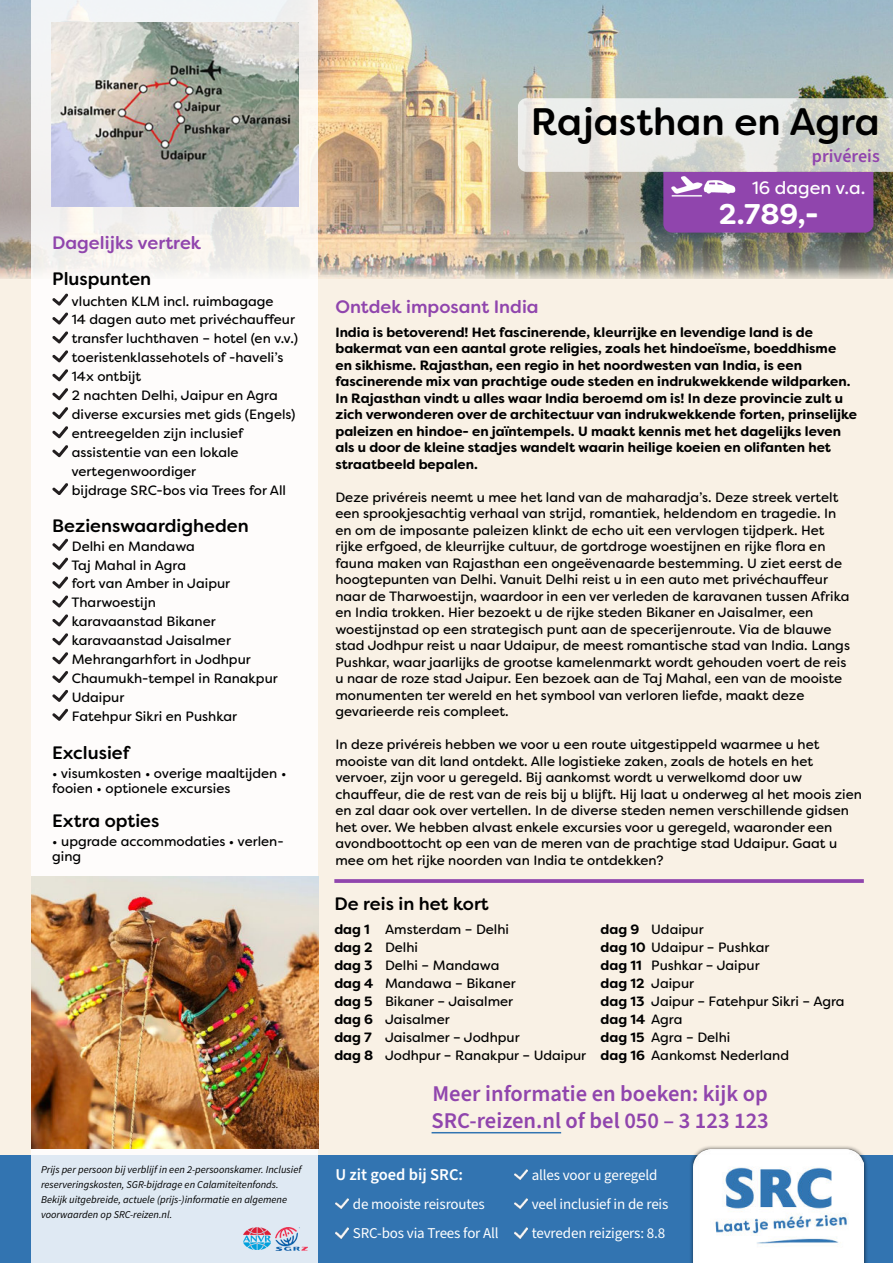
<style>
.page{position:relative;width:893px;height:1263px;background:#fff}
.page>*{position:absolute;margin:0;border:0;box-sizing:border-box;transform-origin:0 0}
.t1{font:500 38.25px "Filson Soft";color:#000}
.t2{font:700 28.5px "Filson Soft";color:#fff}
.t3{font:600 22.5px/27px "Source Sans Pro";color:#9045ad}
.t4{font:500 18px "Filson Soft";color:#000}
.t5{font:500 18px "Filson Soft";color:#9045ad}
.t6{font:18px "Filson Soft";color:#fff}
.t7{font:600 18px "Source Sans Pro";color:#9045ad}
.t8{font:600 16.5px "Source Sans Pro";color:#fff}
.t9{font:15px "Source Sans Pro";letter-spacing:-.01em;color:#fff}
.t10{font:13.5px/16.5px "Filson Soft";color:#000}
.t11{font:700 13.5px/18px "Filson Soft";color:#000}
.t12{font:italic 10.5px "Source Sans Variable";color:#000}
.s1{font-weight:700}
.s2{font-weight:400}
</style>
<div class="page">
<div style="left:0;top:242px;width:893px;height:913px;background:#f9f1e5"></div>
<img style="left:0;top:0;width:893px;height:279px">
<div style="left:0;top:1155px;width:893px;height:108px;background:#3274b1"></div>
<div style="left:689px;top:1145px;width:179px;height:118px;background:#000;opacity:.7"></div>
<img style="left:693px;top:1149px;width:171px;height:114px">
<svg style="left:32px;top:0;width:286px;height:1263px;background:#f8f7f7"></svg>
<img style="left:243px;top:1228px;width:27px;height:22px">
<img style="left:275px;top:1228px;width:32px;height:22px">
<svg style="left:515px;top:1228px;width:12px;height:10px"></svg>
<svg style="left:515px;top:1199px;width:12px;height:10px"></svg>
<svg style="left:515px;top:1169px;width:12px;height:10px"></svg>
<svg style="left:335px;top:1228px;width:13px;height:10px"></svg>
<svg style="left:335px;top:1199px;width:13px;height:10px"></svg>
<hr style="left:432px;top:1132px;width:129px;height:1px;background:#3274b1">
<svg style="left:334px;top:879px;width:530px;height:4px;background:#964fb0"></svg>
<img style="left:32px;top:876px;width:286px;height:272px">
<svg style="left:52px;top:709px;width:16px;height:12px"></svg>
<svg style="left:52px;top:690px;width:16px;height:12px"></svg>
<svg style="left:52px;top:671px;width:16px;height:12px"></svg>
<svg style="left:52px;top:652px;width:16px;height:12px"></svg>
<svg style="left:52px;top:633px;width:16px;height:12px"></svg>
<svg style="left:52px;top:614px;width:16px;height:12px"></svg>
<svg style="left:52px;top:595px;width:16px;height:12px"></svg>
<svg style="left:52px;top:577px;width:16px;height:11px"></svg>
<svg style="left:52px;top:557px;width:16px;height:13px"></svg>
<svg style="left:52px;top:539px;width:16px;height:11px"></svg>
<svg style="left:52px;top:483px;width:16px;height:12px"></svg>
<svg style="left:52px;top:445px;width:16px;height:12px"></svg>
<svg style="left:52px;top:426px;width:16px;height:12px"></svg>
<svg style="left:52px;top:407px;width:16px;height:12px"></svg>
<svg style="left:52px;top:388px;width:16px;height:12px"></svg>
<svg style="left:52px;top:369px;width:16px;height:12px"></svg>
<svg style="left:52px;top:350px;width:16px;height:12px"></svg>
<svg style="left:52px;top:331px;width:16px;height:12px"></svg>
<svg style="left:52px;top:312px;width:16px;height:12px"></svg>
<svg style="left:52px;top:294px;width:16px;height:11px"></svg>
<img style="left:51px;top:22px;width:247px;height:185px">
<svg style="left:518px;top:98px;width:375px;height:135px;background:#c0adc0"></svg>
<h3 class="t5" style="left:52px;top:231px;width:151px">Dagelijks vertrek</h3>
<h3 class="t4" style="left:52px;top:267px;width:100px">Pluspunten</h3>
<p class="t10" style="left:71px;top:291px;width:228px;line-height:18.9px">vluchten KLM incl. ruimbagage<br>14 dagen auto met privéchauffeur transfer luchthaven – hotel (en v.v.) toeristenklassehotels of -haveli’s<br>14x ontbijt<br>2 nachten Delhi, Jaipur en Agra diverse excursies met gids (Engels) entreegelden zijn inclusief assistentie van een lokale vertegenwoordiger<br>bijdrage SRC-bos via Trees for All</p>
<h3 class="t4" style="left:52px;top:514px;width:198px">Bezienswaardigheden</h3>
<p class="t10" style="left:71px;top:536px;width:208px;line-height:18.9px">Delhi en Mandawa<br>Taj Mahal in Agra<br>fort van Amber in Jaipur<br>Tharwoestijn<br>karavaanstad Bikaner karavaanstad Jaisalmer<br>Mehrangarhfort in Jodhpur<br>Chaumukh-tempel in Ranakpur<br>Udaipur<br>Fatehpur Sikri en Pushkar</p>
<h3 class="t4" style="left:52px;top:741px;width:79px">Exclusief</h3>
<p class="t10" style="left:52px;top:765px;width:236px;line-height:15px">• visumkosten • overige maaltijden • fooien • optionele excursies</p>
<h3 class="t4" style="left:52px;top:809px;width:109px">Extra opties</h3>
<p class="t10" style="left:52px;top:834px;width:233px;line-height:15px">• upgrade accommodaties • verlen&shy;ging</p>
<p class="t12" style="left:41px;top:1163px;width:262px">Prijs per persoon bij verblijf in een 2-persoonskamer. Inclusief</p>
<p class="t12" style="left:41px;top:1178px;width:239px">reserveringskosten, SGR-bijdrage en Calamiteitenfonds.</p>
<p class="t12" style="left:41px;top:1193px;width:248px">Bekijk uitgebreide, actuele (prijs-)informatie en algemene</p>
<p class="t12" style="left:41px;top:1208px;width:133px">voorwaarden op SRC-reizen.nl.</p>
<h1 class="t1" style="left:531px;top:97px;width:350px">Rajasthan en Agra</h1>
<h3 class="t7" style="left:812px;top:144px;width:69px">privéreis</h3>
<h3 class="t6" style="left:752px;top:176px;width:115px">16 dagen v.a.</h3>
<h3 class="t5" style="left:335px;top:295px;width:205px">Ontdek imposant India</h3>
<h2 class="t2" style="left:719px;top:196px;width:101px">2.789,-</h2>
<p class="t11" style="left:335px;top:324px;width:523px;line-height:16.5px">India is betoverend! Het fascinerende, kleurrijke en levendige land is de bakermat van een aantal grote religies, zoals het hindoeïsme, boeddhisme<br>en sikhisme. Rajasthan, een regio in het noordwesten van India, is een fascinerende mix van prachtige oude steden en indrukwekkende wildparken.<br>In Rajasthan vindt u alles waar India beroemd om is! In deze provincie zult u zich verwonderen over de architectuur van indrukwekkende forten, prinselijke paleizen en hindoe- en jaïntempels. U maakt kennis met het dagelijks leven als u door de kleine stadjes wandelt waarin heilige koeien en olifanten het straatbeeld bepalen.</p>
<p class="t10" style="left:335px;top:489px;width:516px">Deze privéreis neemt u mee het land van de maharadja’s. Deze streek vertelt een sprookjesachtig verhaal van strijd, romantiek, heldendom en tragedie. In en om de imposante paleizen klinkt de echo uit een vervlogen tijdperk. Het rijke erfgoed, de kleurrijke cultuur, de gortdroge woestijnen en rijke flora en fauna maken van Rajasthan een ongeëvenaarde bestemming. U ziet eerst de hoogtepunten van Delhi. Vanuit Delhi reist u in een auto met privéchauffeur naar de Tharwoestijn, waardoor in een ver verleden de karavanen tussen Afrika en India trokken. Hier bezoekt u de rijke steden Bikaner en Jaisalmer, een woestijnstad op een strategisch punt aan de specerijenroute. Via de blauwe stad Jodhpur reist u naar Udaipur, de meest romantische stad van India. Langs Pushkar, waar jaarlijks de grootse kamelenmarkt wordt gehouden voert de reis u naar de roze stad Jaipur. Een bezoek aan de Taj Mahal, een van de mooiste monumenten ter wereld en het symbool van verloren liefde, maakt deze gevarieerde reis compleet.</p>
<p class="t10" style="left:335px;top:736px;width:528px">In deze privéreis hebben we voor u een route uitgestippeld waarmee u het mooiste van dit land ontdekt. Alle logistieke zaken, zoals de hotels en het vervoer, zijn voor u geregeld. Bij aankomst wordt u verwelkomd door uw chauffeur, die de rest van de reis bij u blijft. Hij laat u onderweg al het moois zien en zal daar ook over vertellen. In de diverse steden nemen verschillende gidsen het over. We hebben alvast enkele excursies voor u geregeld, waaronder een avondboottocht op een van de meren van de prachtige stad Udaipur. Gaat u mee om het rijke noorden van India te ontdekken?</p>
<h3 class="t4" style="left:334px;top:892px;width:156px">De reis in het kort</h3>
<p class="t11" style="left:334px;top:920px;width:41px">dag 1 dag 2 dag 3 dag 4 dag 5 dag 6 dag 7 dag 8</p>
<p class="t10" style="left:385px;top:920px;width:203px;line-height:18px">Amsterdam – Delhi<br>Delhi<br>Delhi – Mandawa<br>Mandawa – Bikaner<br>Bikaner – Jaisalmer<br>Jaisalmer<br>Jaisalmer – Jodhpur<br>Jodhpur – Ranakpur – Udaipur</p>
<p class="t10" style="left:651px;top:921px;width:54px">Udaipur</p>
<p class="t10" style="left:601px;top:939px;width:171px"><span class="s1">dag 10</span> Udaipur – Pushkar</p>
<p class="t10" style="left:651px;top:957px;width:110px">Pushkar – Jaipur</p>
<p class="t10" style="left:651px;top:975px;width:44px">Jaipur</p>
<p class="t10" style="left:651px;top:993px;width:195px">Jaipur – Fatehpur Sikri – Agra</p>
<p class="t11" style="left:601px;top:1010px;width:84px">dag 14 <span class="s2">Agra</span></p>
<p class="t10" style="left:651px;top:1029px;width:81px">Agra – Delhi</p>
<p class="t10" style="left:651px;top:1047px;width:139px">Aankomst Nederland</p>
<p class="t11" style="left:601px;top:920px;width:40px">dag 9</p>
<p class="t11" style="left:601px;top:956px;width:45px">dag 11 dag 12 dag 13</p>
<p class="t11" style="left:601px;top:1028px;width:46px">dag 15 dag 16</p>
<h3 class="t3" style="left:432px;top:1081px;width:339px">Meer informatie en boeken: kijk op<br>SRC-reizen.nl of bel 050 – 3 123 123</h3>
<p class="t8" style="left:335px;top:1163px;width:129px">U zit goed bij SRC:</p>
<p class="t9" style="left:532px;top:1164px;width:127px">alles voor u geregeld</p>
<p class="t9" style="left:353px;top:1194px;width:133px">de mooiste reisroutes</p>
<p class="t9" style="left:532px;top:1194px;width:138px">veel inclusief in de reis</p>
<p class="t9" style="left:353px;top:1223px;width:147px">SRC-bos via Trees for All</p>
<p class="t9" style="left:532px;top:1223px;width:135px">tevreden reizigers: 8.8</p>
</div>
